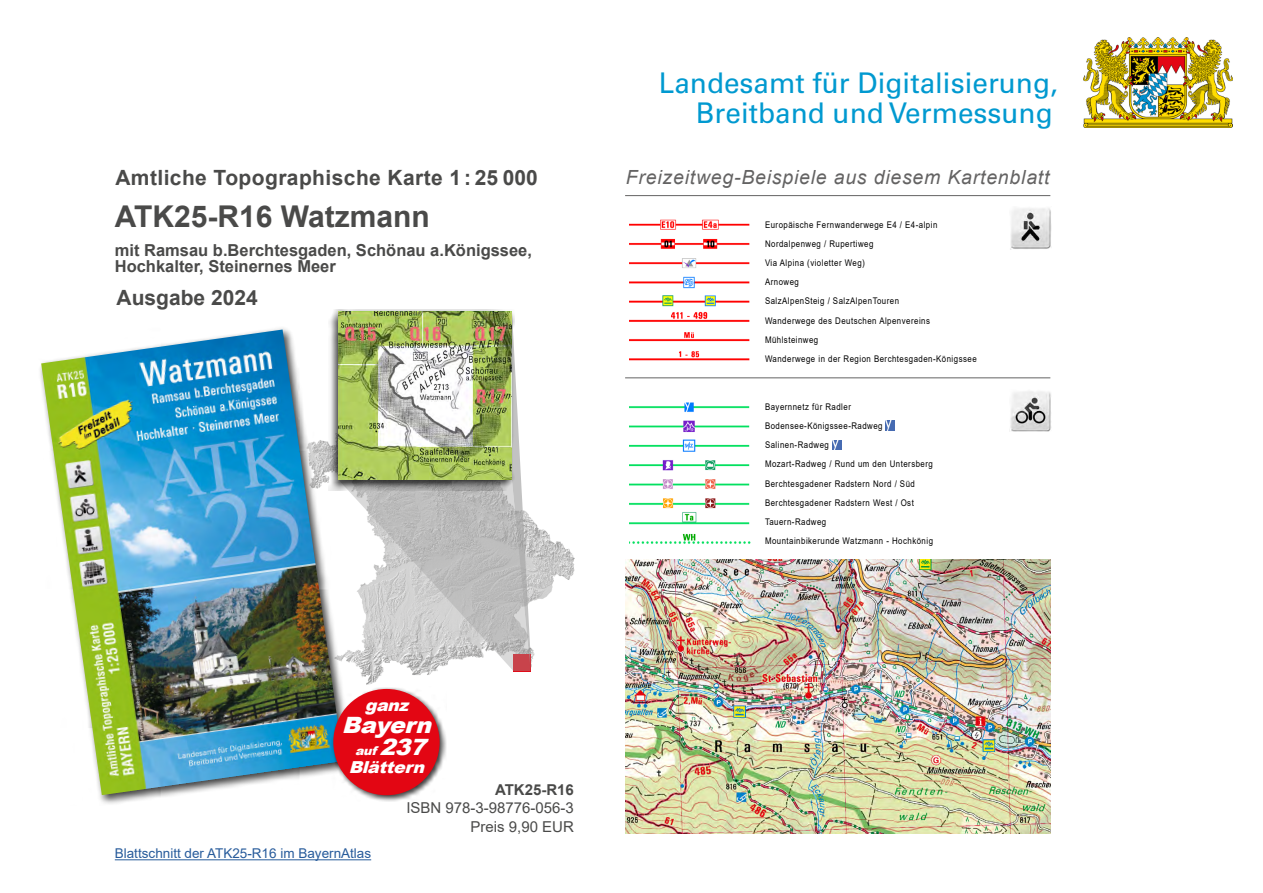
<style>
.page{position:relative;width:1263px;height:893px;background:#fff}
.page>*{position:absolute;margin:0;border:0;box-sizing:border-box;transform-origin:0 0}
.t1{font:700 30px "Arial";color:#4a4a49}
.t2{font:28.5px/30px "Univers";color:#0099d0;text-align:right}
.t3{font:italic 900 22.5px "Arial";color:#fff;scale:1.05 1}
.t4{font:700 21px "Arial";letter-spacing:.02em;color:#4a4a49}
.t5{font:700 21px "Arial";color:#4a4a49}
.t6{font:italic 19.5px "Arial";letter-spacing:.04em;color:#646363}
.t7{font:700 16.5px/16.5px "Arial";color:#4a4a49}
.t8{font:italic 900 16.5px "Arial";color:#fff;scale:1.05 1}
.t9{font:15px/18.8px "Arial";color:#4a4a49;text-align:right}
.t10{font:700 15px "Arial";color:#4a4a49}
.t11{font:13.5px "Arial";color:#275b9b}
.t12{font:italic 900 12px "Arial";color:#fff;scale:1.05 1}
.t13{font:9.15px/19.2px "Arial";letter-spacing:.06em;color:#000;scale:.86 1}
.s1{font-size:22.5px}
</style>
<div class="page">
<img style="left:361px;top:517px;width:214px;height:168px">
<svg style="left:354px;top:316px;width:176px;height:355px"></svg>
<hr style="left:625px;top:195px;width:425px;height:1px;background:#646363">
<hr style="left:625px;top:377px;width:425px;height:1px;background:#646363">
<div style="left:38px;top:326px;width:316px;height:480px;background:#000;opacity:.75"></div>
<img style="left:41px;top:330px;width:302px;height:465px">
<div style="left:328px;top:309px;width:186px;height:182px;background:#000;opacity:.75"></div>
<img style="left:339px;top:311px;width:173px;height:169px">
<img style="left:625px;top:559px;width:425px;height:274px">
<hr style="left:115px;top:859px;width:256px;height:1px;background:#275b9b">
<img style="left:629px;top:219px;width:121px;height:142px">
<img style="left:629px;top:402px;width:122px;height:142px">
<svg style="left:832px;top:440px;width:9px;height:9px"></svg>
<svg style="left:885px;top:421px;width:9px;height:9px"></svg>
<img style="left:1010px;top:208px;width:42px;height:41px">
<img style="left:1009px;top:391px;width:42px;height:41px">
<img style="left:1083px;top:38px;width:149px;height:89px">
<div style="left:331px;top:687px;width:115px;height:115px;background:#000;opacity:.75"></div>
<div style="left:333px;top:689px;width:107px;height:106px;background:#e30613;border-radius:50%"></div>
<h3 class="t4" style="left:115px;top:163px;width:424px">Amtliche Topographische Karte 1 : 25 000</h3>
<h1 class="t1" style="left:115px;top:195px;width:317px">ATK25-R16 Watzmann</h1>
<h3 class="t7" style="left:115px;top:242px;width:419px">mit Ramsau b.Berchtesgaden, Schönau a.Königssee,<br>Hochkalter, Steinernes Meer</h3>
<h3 class="t5" style="left:117px;top:282px;width:143px">Ausgabe 2024</h3>
<h2 class="t2" style="left:659px;top:68px;width:400px">Landesamt für Digitalisierung,<br>Breitband und Vermessung</h2>
<h3 class="t6" style="left:626px;top:165px;width:425px">Freizeitweg-Beispiele aus diesem Kartenblatt</h3>
<p class="t13" style="left:765px;top:215px;width:248px">Europäische Fernwanderwege E4 / E4-alpin<br>Nordalpenweg / Rupertiweg<br>Via Alpina (violetter Weg)<br>Arnoweg<br>SalzAlpenSteig / SalzAlpenTouren<br>Wanderwege des Deutschen Alpenvereins<br>Mühlsteinweg<br>Wanderwege in der Region Berchtesgaden-Königssee</p>
<p class="t13" style="left:765px;top:397px;width:197px">Bayernnetz für Radler<br>Bodensee-Königssee-Radweg<br>Salinen-Radweg<br>Mozart-Radweg / Rund um den Untersberg<br>Berchtesgadener Radstern Nord / Süd<br>Berchtesgadener Radstern West / Ost<br>Tauern-Radweg<br>Mountainbikerunde Watzmann - Hochkönig</p>
<h3 class="t8" style="left:365px;top:693px;width:49px">ganz</h3>
<h3 class="t3" style="left:342px;top:708px;width:94px">Bayern</h3>
<h3 class="t12" style="left:355px;top:742px;width:77px">auf <span class="s1">237</span></h3>
<h3 class="t8" style="left:349px;top:755px;width:79px">Blättern</h3>
<h3 class="t11" style="left:115px;top:844px;width:258px">Blattschnitt der ATK25-R16 im BayernAtlas</h3>
<h3 class="t10" style="left:495px;top:779px;width:80px">ATK25-R16</h3>
<h3 class="t9" style="left:406px;top:798px;width:169px">ISBN 978-3-98776-056-3<br>Preis 9,90 EUR</h3>
</div>
